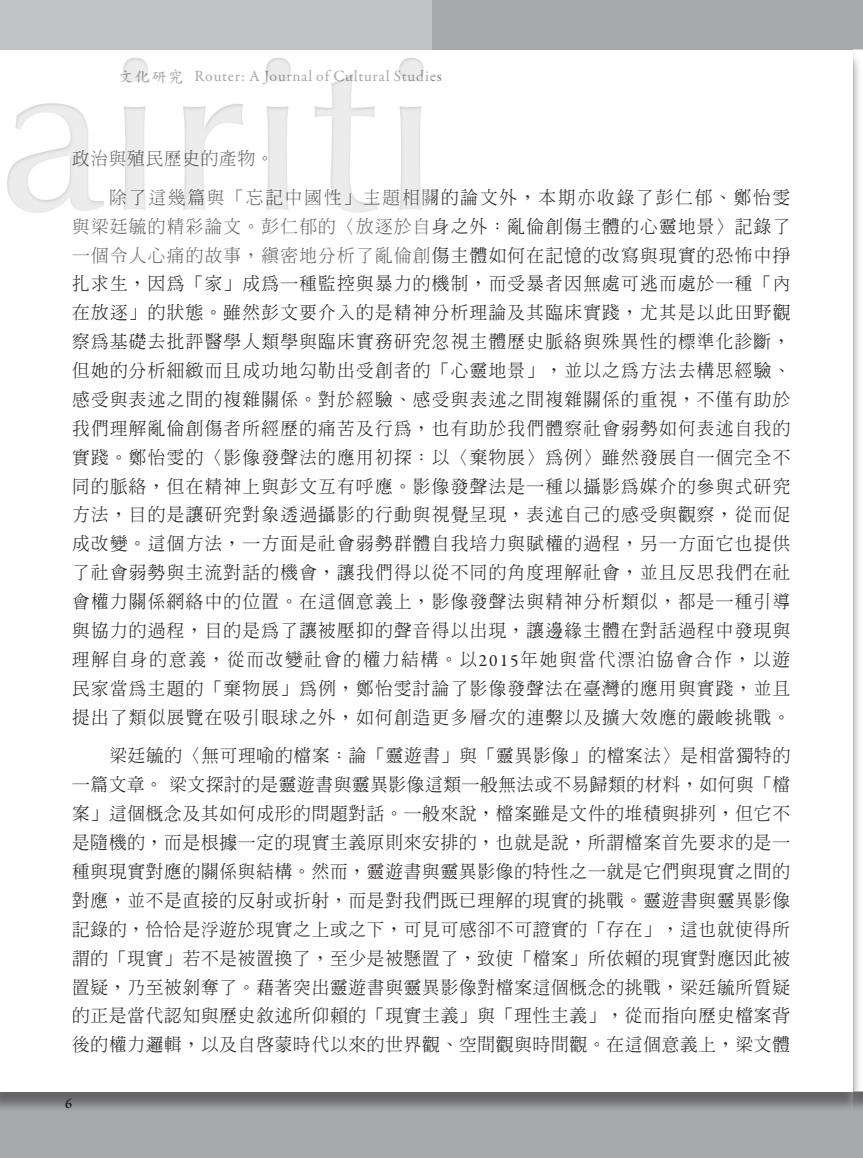
<style>
.page{position:relative;width:863px;height:1158px;background:#fff}
.page>*{position:absolute;margin:0;border:0;box-sizing:border-box;transform-origin:0 0}
.t1{font:300 17.5px/28.9px "AR Ming B5";letter-spacing:.05em;color:#231f20;text-align:justify}
.t2{font:15.75px "Garamond Premr Pro";letter-spacing:.045em;color:#808285}
.t3{font:600 14px "Garamond Premr Pro";color:#231f20}
.s1{font-family:"AR Kai B5";font-weight:700}
.s2{font-family:"Garamond Premr Pro";font-weight:400}
</style>
<div class="page">
<div style="left:852px;top:0;width:10px;height:1158px;background:#a8a9ad"></div>
<div style="left:0;top:0;width:852px;height:1158px;background:#a8a9ad"></div>
<div style="left:0;top:52px;width:862px;height:1061px;background:#231f20;opacity:.5"></div>
<div style="left:0;top:50px;width:852px;height:1041px;background:#fff"></div>
<svg style="left:862px;top:1145px;width:1px;height:13px"></svg>
<img style="left:0;top:0;width:431px;height:213px">
<p class="t2" style="left:118px;top:66px;width:325px"><span class="s1">文化研究</span> Router: A Journal of Cultural Studies</p>
<p class="t1" style="left:72px;top:144px;width:203px">政治與殖民歷史的產物。</p>
<p class="t1" style="left:72px;top:183px;width:719px;text-indent:37px">除了這幾篇與「忘記中國性」主題相關的論文外，本期亦收錄了彭仁郁、鄭怡雯與梁廷毓的精彩論文。彭仁郁的〈放逐於自身之外：亂倫創傷主體的心靈地景〉記錄了一個令人心痛的故事，縝密地分析了亂倫創傷主體如何在記憶的改寫與現實的恐怖中掙扎求生，因為「家」成為一種監控與暴力的機制，而受暴者因無處可逃而處於一種「內在放逐」的狀態。雖然彭文要介入的是精神分析理論及其臨床實踐，尤其是以此田野觀察為基礎去批評醫學人類學與臨床實務研究忽視主體歷史脈絡與殊異性的標準化診斷，但她的分析細緻而且成功地勾勒出受創者的「心靈地景」，並以之為方法去構思經驗、感受與表述之間的複雜關係。對於經驗、感受與表述之間複雜關係的重視，不僅有助於我們理解亂倫創傷者所經歷的痛苦及行為，也有助於我們體察社會弱勢如何表述自我的實踐。鄭怡雯的〈影像發聲法的應用初探：以〈棄物展〉為例〉雖然發展自一個完全不同的脈絡，但在精神上與彭文互有呼應。影像發聲法是一種以攝影為媒介的參與式研究方法，目的是讓研究對象透過攝影的行動與視覺呈現，表述自己的感受與觀察，從而促成改變。這個方法，一方面是社會弱勢群體自我培力與賦權的過程，另一方面它也提供了社會弱勢與主流對話的機會，讓我們得以從不同的角度理解社會，並且反思我們在社會權力關係網絡中的位置。在這個意義上，影像發聲法與精神分析類似，都是一種引導與協力的過程，目的是為了讓被壓抑的聲音得以出現，讓邊緣主體在對話過程中發現與理解自身的意義，從而改變社會的權力結構。以<span class="s2">2015</span>年她與當代漂泊協會合作，以遊民家當為主題的「棄物展」為例，鄭怡雯討論了影像發聲法在臺灣的應用與實踐，並且提出了類似展覽在吸引眼球之外，如何創造更多層次的連繫以及擴大效應的嚴峻挑戰。</p>
<p class="t1" style="left:72px;top:741px;width:719px;text-indent:37px">梁廷毓的〈無可理喻的檔案：論「靈遊書」與「靈異影像」的檔案法〉是相當獨特的一篇文章。梁文探討的是靈遊書與靈異影像這類一般無法或不易歸類的材料，如何與「檔案」這個概念及其如何成形的問題對話。一般來說，檔案雖是文件的堆積與排列，但它不是隨機的，而是根據一定的現實主義原則來安排的，也就是說，所謂檔案首先要求的是一種與現實對應的關係與結構。然而，靈遊書與靈異影像的特性之一就是它們與現實之間的對應，並不是直接的反射或折射，而是對我們既已理解的現實的挑戰。靈遊書與靈異影像記錄的，恰恰是浮遊於現實之上或之下，可見可感卻不可證實的「存在」，這也就使得所謂的「現實」若不是被置換了，至少是被懸置了，致使「檔案」所依賴的現實對應因此被置疑，乃至被剝奪了。藉著突出靈遊書與靈異影像對檔案這個概念的挑戰，梁廷毓所質疑的正是當代認知與歷史敘述所仰賴的「現實主義」與「理性主義」，從而指向歷史檔案背後的權力邏輯，以及自啟蒙時代以來的世界觀、空間觀與時間觀。在這個意義上，梁文體</p>
<p class="t3" style="left:65px;top:1094px;width:8px">6</p>
</div>
